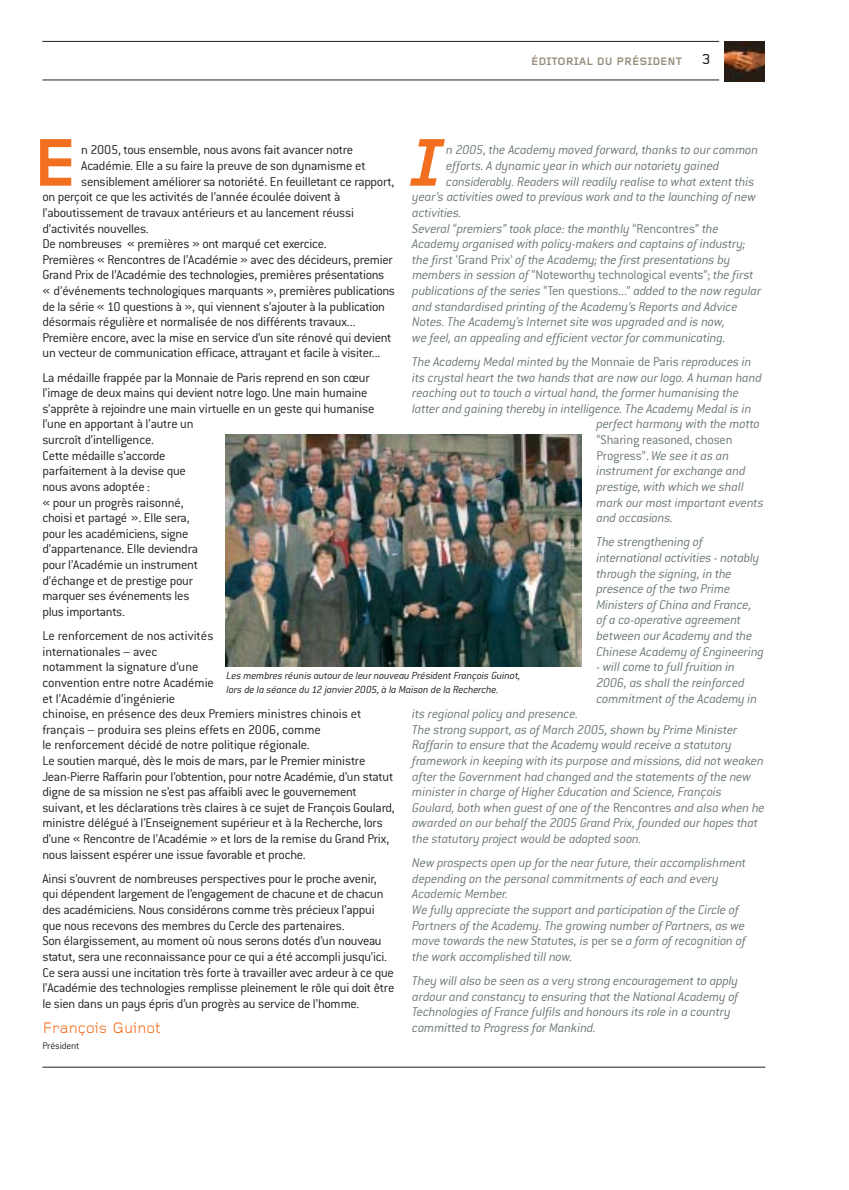
<style>
.page{position:relative;width:849px;height:1190px;background:#fff}
.page>*{position:absolute;margin:0;border:0;box-sizing:border-box;transform-origin:0 0}
.t1{font:700 69.75px "Foundry Gridnik";color:#f36f20}
.t2{font:italic 700 69.75px "Foundry Gridnik";color:#f36f20}
.t3{font:15.75px "Foundry Gridnik";color:#f36f20}
.t4{font:500 15px "Foundry Gridnik";color:#231f1f}
.t5{font:300 13.95px/15.6px "Conduit ITC";letter-spacing:-.015em;color:#231f1f}
.t6{font:italic 300 13.95px/15.6px "Conduit ITC";letter-spacing:-.015em;color:#6c7878}
.t7{font:300 13.95px "Conduit ITC";letter-spacing:-.015em;color:#6c7878}
.t8{font:italic 300 11.25px/13.5px "Conduit ITC";letter-spacing:-.015em;color:#231f1f}
.t9{font:700 11.25px "Foundry Gridnik";color:#968d7a}
.t10{font:300 10.5px "Conduit ITC";letter-spacing:-.015em;color:#231f1f}
.s1{font-style:normal}
.s2{font-style:italic}
</style>
<div class="page">
<img style="left:724px;top:41px;width:40px;height:40px">
<hr style="left:42px;top:41px;width:677px;height:1px;background:#231f1f">
<hr style="left:42px;top:80px;width:677px;height:1px;background:#231f1f">
<img style="left:226px;top:435px;width:355px;height:231px">
<hr style="left:42px;top:1066px;width:723px;height:1px;background:#231f1f">
<p class="t9" style="left:531px;top:57px;width:152px">ÉDITORIAL DU PRÉSIDENT</p>
<p class="t4" style="left:701px;top:55px;width:11px">3</p>
<h1 class="t1" style="left:32px;top:139px;width:46px">E</h1>
<p class="t5" style="left:81px;top:144px;width:274px">n 2005, tous ensemble, nous avons fait avancer notre</p>
<h1 class="t2" style="left:407px;top:139px;width:45px">I</h1>
<p class="t6" style="left:446px;top:144px;width:314px">n 2005, the Academy moved forward, thanks to our common</p>
<p class="t5" style="left:81px;top:159px;width:286px">Académie. Elle a su faire la preuve de son dynamisme et</p>
<p class="t5" style="left:81px;top:175px;width:315px">sensiblement améliorer sa notoriété. En feuilletant ce rapport,</p>
<p class="t5" style="left:42px;top:190px;width:300px">on perçoit ce que les activités de l’année écoulée doivent à</p>
<p class="t5" style="left:42px;top:206px;width:313px">l’aboutissement de travaux antérieurs et au lancement réussi</p>
<p class="t5" style="left:42px;top:222px;width:108px">d’activités nouvelles.</p>
<p class="t5" style="left:42px;top:237px;width:286px">De nombreuses « premières » ont marqué cet exercice.</p>
<p class="t5" style="left:42px;top:253px;width:352px">Premières « Rencontres de l’Académie » avec des décideurs, premier</p>
<p class="t5" style="left:42px;top:268px;width:344px">Grand Prix de l’Académie des technologies, premières présentations</p>
<p class="t5" style="left:42px;top:284px;width:354px">« d’événements technologiques marquants », premières publications</p>
<p class="t5" style="left:42px;top:300px;width:344px">de la série « 10 questions à », qui viennent s’ajouter à la publication</p>
<p class="t5" style="left:42px;top:315px;width:315px">désormais régulière et normalisée de nos différents travaux...</p>
<p class="t5" style="left:42px;top:331px;width:351px">Première encore, avec la mise en service d’un site rénové qui devient</p>
<p class="t5" style="left:42px;top:346px;width:340px">un vecteur de communication efficace, attrayant et facile à visiter...</p>
<p class="t5" style="left:42px;top:371px;width:334px">La médaille frappée par la Monnaie de Paris reprend en son cœur l’image de deux mains qui devient notre logo. Une main humaine s’apprête à rejoindre une main virtuelle en un geste qui humanise l’une en apportant à l’autre un<br>surcroît d’intelligence.<br>Cette médaille s’accorde<br>parfaitement à la devise que<br>nous avons adoptée :<br>« pour un progrès raisonné,<br>choisi et partagé ». Elle sera,<br>pour les académiciens, signe<br>d’appartenance. Elle deviendra<br>pour l’Académie un instrument<br>d’échange et de prestige pour<br>marquer ses événements les<br>plus importants.</p>
<p class="t5" style="left:42px;top:629px;width:354px">Le renforcement de nos activités<br>internationales – avec<br>notamment la signature d’une<br>convention entre notre Académie<br>et l’Académie d’ingénierie<br>chinoise, en présence des deux Premiers ministres chinois et français – produira ses pleins effets en 2006, comme<br>le renforcement décidé de notre politique régionale.<br>Le soutien marqué, dès le mois de mars, par le Premier ministre Jean-Pierre Raffarin pour l’obtention, pour notre Académie, d’un statut digne de sa mission ne s’est pas affaibli avec le gouvernement suivant, et les déclarations très claires à ce sujet de François Goulard, ministre délégué à l’Enseignement supérieur et à la Recherche, lors d’une « Rencontre de l’Académie » et lors de la remise du Grand Prix, nous laissent espérer une issue favorable et proche.</p>
<p class="t5" style="left:42px;top:872px;width:354px">Ainsi s’ouvrent de nombreuses perspectives pour le proche avenir, qui dépendent largement de l’engagement de chacune et de chacun des académiciens. Nous considérons comme très précieux l’appui que nous recevons des membres du Cercle des partenaires.<br>Son élargissement, au moment où nous serons dotés d’un nouveau statut, sera une reconnaissance pour ce qui a été accompli jusqu’ici.<br>Ce sera aussi une incitation très forte à travailler avec ardeur à ce que l’Académie des technologies remplisse pleinement le rôle qui doit être le sien dans un pays épris d’un progrès au service de l’homme.</p>
<p class="t3" style="left:42px;top:1022px;width:120px">François Guinot</p>
<p class="t10" style="left:42px;top:1041px;width:38px">Président</p>
<p class="t6" style="left:446px;top:159px;width:275px">efforts. A dynamic year in which our notoriety gained</p>
<p class="t6" style="left:446px;top:175px;width:310px">considerably. Readers will readily realise to what extent this</p>
<p class="t6" style="left:412px;top:190px;width:345px">year’s activities owed to previous work and to the launching of new</p>
<p class="t6" style="left:412px;top:206px;width:51px">activities.</p>
<p class="t6" style="left:412px;top:222px;width:308px">Several “premiers” took place: the monthly <span class="s1">“Rencontres”</span> the</p>
<p class="t6" style="left:412px;top:237px;width:335px">Academy organised with policy-makers and captains of industry;</p>
<p class="t6" style="left:412px;top:253px;width:320px">the first <span class="s1">‘Grand Prix’</span> of the Academy; the first presentations by</p>
<p class="t7" style="left:412px;top:270px;width:343px"><span class="s2">members in session of</span> “Noteworthy technological events”; <span class="s2">the first</span></p>
<p class="t6" style="left:412px;top:284px;width:351px">publications of the series <span class="s1">“Ten questions...”</span> added to the now regular</p>
<p class="t6" style="left:412px;top:300px;width:327px">and standardised printing of the Academy’s Reports and Advice</p>
<p class="t6" style="left:412px;top:315px;width:314px">Notes. The Academy’s Internet site was upgraded and is now,</p>
<p class="t6" style="left:412px;top:331px;width:315px">we feel, an appealing and efficient vector for communicating.</p>
<p class="t6" style="left:412px;top:355px;width:341px">The Academy Medal minted by the <span class="s1">Monnaie de Paris</span> reproduces in</p>
<p class="t6" style="left:412px;top:371px;width:351px">its crystal heart the two hands that are now our logo. A human hand</p>
<p class="t6" style="left:412px;top:386px;width:328px">reaching out to touch a virtual hand, the former humanising the</p>
<p class="t6" style="left:412px;top:402px;width:341px">latter and gaining thereby in intelligence. The Academy Medal is in</p>
<p class="t6" style="left:596px;top:418px;width:165px">perfect harmony with the motto</p>
<p class="t6" style="left:596px;top:433px;width:169px"><span class="s1">“Sharing reasoned, chosen<br>Progress”.</span> We see it as an instrument for exchange and prestige, with which we shall mark our most important events and occasions.</p>
<p class="t6" style="left:596px;top:535px;width:169px">The strengthening of international activities - notably through the signing, in the presence of the two Prime<br>Ministers of China and France, of a co-operative agreement between our Academy and the<br>Chinese Academy of Engineering</p>
<p class="t6" style="left:596px;top:660px;width:162px">- will come to full fruition in<br>2006, as shall the reinforced commitment of the Academy in</p>
<p class="t6" style="left:412px;top:707px;width:354px">its regional policy and presence.<br>The strong support, as of March 2005, shown by Prime Minister Raffarin to ensure that the Academy would receive a statutory framework in keeping with its purpose and missions, did not weaken after the Government had changed and the statements of the new minister in charge of Higher Education and Science, François Goulard, both when guest of one of the <span class="s1">Rencontres</span> and also when he awarded on our behalf the 2005 Grand Prix, founded our hopes that the statutory project would be adopted soon.</p>
<p class="t6" style="left:412px;top:856px;width:335px">New prospects open up for the near future, their accomplishment depending on the personal commitments of each and every Academic Member.<br>We fully appreciate the support and participation of the Circle of Partners of the Academy. The growing number of Partners, as we move towards the new Statutes, is <span class="s1">per se</span> a form of recognition of the work accomplished till now.</p>
<p class="t6" style="left:412px;top:974px;width:328px">They will also be seen as a very strong encouragement to apply ardour and constancy to ensuring that the National Academy of Technologies of France fulfils and honours its role in a country committed to Progress for Mankind.</p>
<p class="t8" style="left:227px;top:670px;width:296px">Les membres réunis autour de leur nouveau Président François Guinot, lors de la séance du 12 janvier 2005, à la Maison de la Recherche.</p>
</div>
